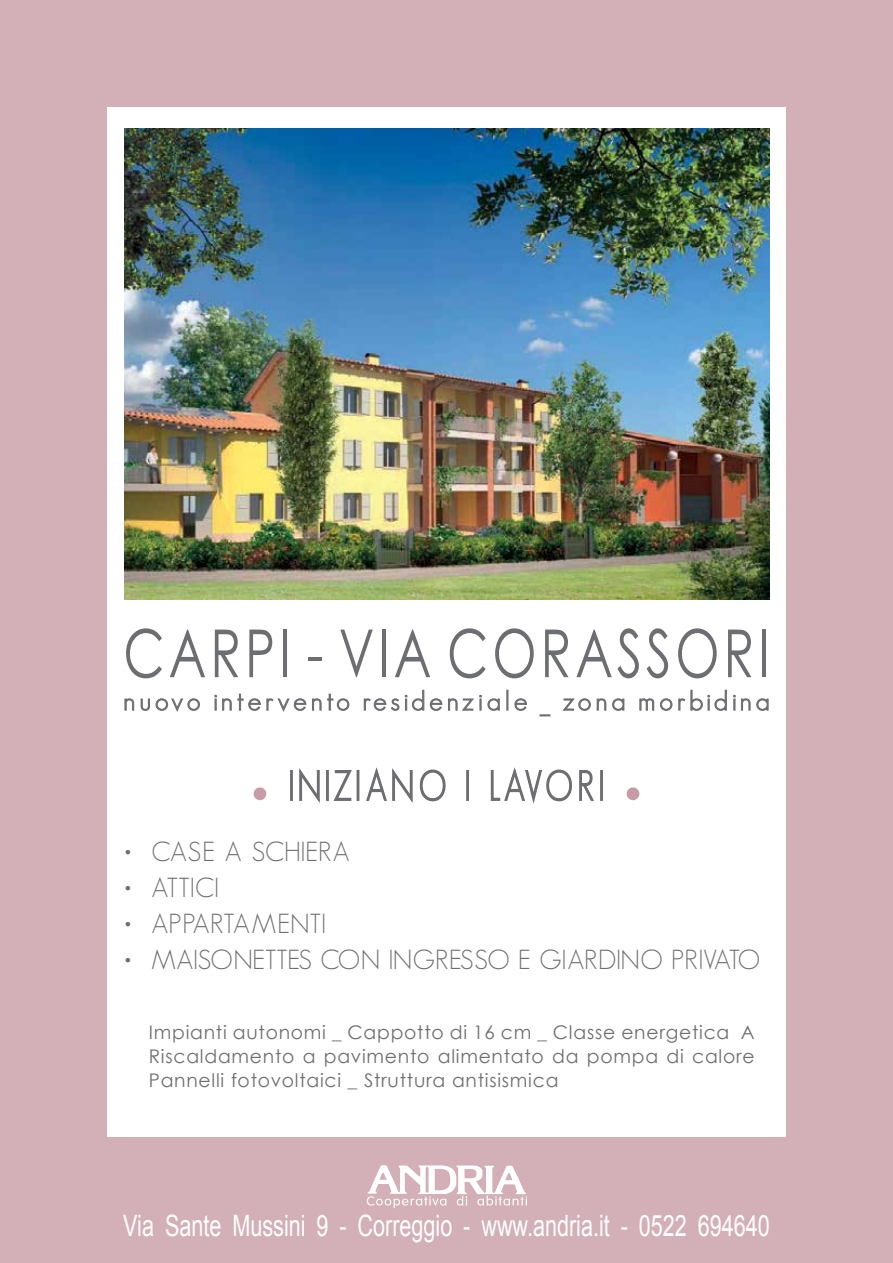
<style>
.page{position:relative;width:893px;height:1263px;background:#d3b0b7}
.page>*{position:absolute;margin:0;border:0;box-sizing:border-box;transform-origin:0 0}
.t1{font:66.3px "Century Gothic";letter-spacing:.075em;color:#6d6e71;scale:.77 1}
.t2{font:29.4px "Arial";color:#fff;scale:.73 1}
.t3{font:300 27px "Geosans";color:#6d6e71}
.t4{font:18.75px/24px "Century Gothic";letter-spacing:.04em;color:#6d6e71;text-align:justify}
</style>
<div class="page">
<svg style="left:366px;top:1165px;width:161px;height:43px"></svg>
<div style="left:107px;top:107px;width:679px;height:1030px;background:#fff"></div>
<img style="left:124px;top:128px;width:646px;height:472px">
<svg style="left:125px;top:699px;width:9px;height:11px"></svg>
<svg style="left:141px;top:699px;width:9px;height:12px"></svg>
<svg style="left:156px;top:698px;width:44px;height:13px"></svg>
<svg style="left:214px;top:695px;width:18px;height:15px"></svg>
<svg style="left:238px;top:694px;width:23px;height:17px"></svg>
<svg style="left:267px;top:698px;width:39px;height:13px"></svg>
<svg style="left:312px;top:699px;width:9px;height:11px"></svg>
<svg style="left:327px;top:694px;width:22px;height:17px"></svg>
<svg style="left:364px;top:698px;width:35px;height:13px"></svg>
<svg style="left:405px;top:690px;width:19px;height:21px"></svg>
<svg style="left:430px;top:698px;width:12px;height:13px"></svg>
<svg style="left:448px;top:695px;width:34px;height:15px"></svg>
<svg style="left:488px;top:698px;width:12px;height:13px"></svg>
<svg style="left:507px;top:690px;width:1px;height:20px"></svg>
<svg style="left:515px;top:698px;width:12px;height:13px"></svg>
<svg style="left:563px;top:698px;width:28px;height:13px"></svg>
<svg style="left:597px;top:699px;width:9px;height:11px"></svg>
<svg style="left:612px;top:698px;width:12px;height:13px"></svg>
<svg style="left:640px;top:698px;width:14px;height:12px"></svg>
<svg style="left:660px;top:698px;width:12px;height:13px"></svg>
<svg style="left:678px;top:699px;width:7px;height:11px"></svg>
<svg style="left:691px;top:690px;width:36px;height:21px"></svg>
<svg style="left:733px;top:695px;width:17px;height:15px"></svg>
<svg style="left:756px;top:698px;width:12px;height:13px"></svg>
<div style="left:254px;top:788px;width:12px;height:11px;background:#c89ca6;border-radius:50%"></div>
<div style="left:254px;top:787px;width:12px;height:13px;border:2px solid #c89ca6;border-radius:50%"></div>
<div style="left:290px;top:770px;width:3px;height:31px;border:2px solid #6d6e71"></div>
<svg style="left:299px;top:768px;width:21px;height:35px"></svg>
<div style="left:326px;top:770px;width:3px;height:31px;border:2px solid #6d6e71"></div>
<svg style="left:333px;top:770px;width:19px;height:31px"></svg>
<div style="left:357px;top:770px;width:2px;height:31px;border:2px solid #6d6e71"></div>
<svg style="left:366px;top:767px;width:47px;height:36px"></svg>
<svg style="left:419px;top:769px;width:27px;height:33px"></svg>
<div style="left:466px;top:770px;width:3px;height:31px;border:2px solid #6d6e71"></div>
<svg style="left:490px;top:767px;width:104px;height:35px"></svg>
<div style="left:600px;top:770px;width:3px;height:31px;border:2px solid #6d6e71"></div>
<div style="left:627px;top:788px;width:12px;height:11px;background:#c89ca6;border-radius:50%"></div>
<div style="left:627px;top:787px;width:12px;height:13px;border:2px solid #c89ca6;border-radius:50%"></div>
<h1 class="t1" style="left:123px;top:607px;width:841px">CARPI - VIA CORASSORI</h1>
<h3 class="t3" style="left:124px;top:837px;width:227px">• CASE A SCHIERA</h3>
<h3 class="t3" style="left:124px;top:873px;width:96px">• ATTICI</h3>
<h3 class="t3" style="left:124px;top:909px;width:203px">• APPARTAMENTI</h3>
<h3 class="t3" style="left:124px;top:945px;width:637px">• MAISONETTES CON INGRESSO E GIARDINO PRIVATO</h3>
<p class="t4" style="left:149px;top:1020px;width:607px">Impianti autonomi _ Cappotto di 16 cm _ Classe energetica A Riscaldamento a pavimento alimentato da pompa di calore Pannelli fotovoltaici _ Struttura antisismica</p>
<h2 class="t2" style="left:123px;top:1206px;width:887px">Via Sante Mussini 9 - Correggio - www.andria.it - 0522 694640</h2>
</div>
